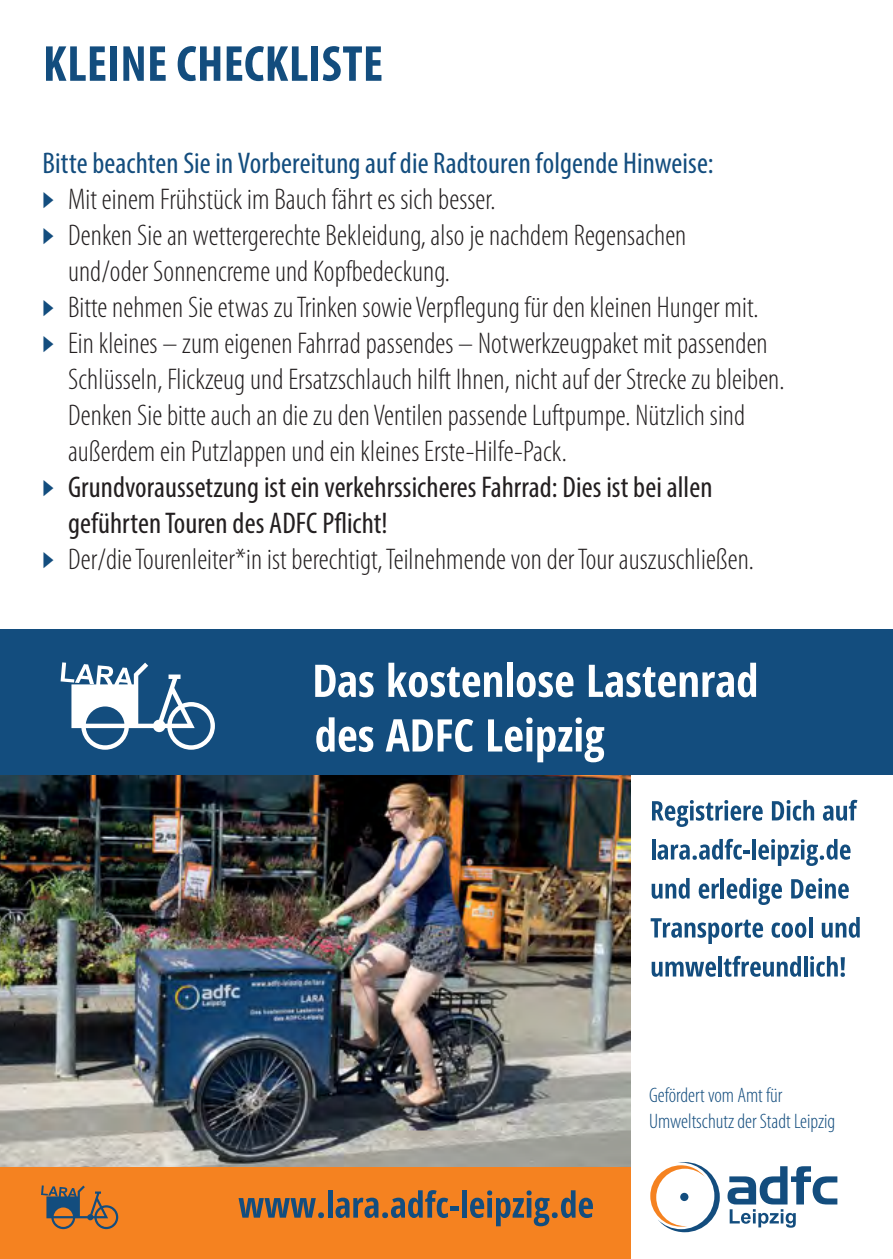
<style>
.page{position:relative;width:893px;height:1259px;background:#fff}
.page>*{position:absolute;margin:0;border:0;box-sizing:border-box;transform-origin:0 0}
.t1{font:700 condensed 51px "Myriad Pro";letter-spacing:.01em;color:#134d7e}
.t2{font:300 condensed 30px/36px "Myriad Pro";letter-spacing:.005em;color:#231f20}
.t3{font:condensed 30px/36px "Myriad Pro";letter-spacing:.005em;color:#231f20}
.t4{font:condensed 30px "Myriad Pro";letter-spacing:.005em;color:#134d7e}
.t5{font:300 condensed 21px/25.2px "Myriad Pro";color:#134d7e}
</style>
<div class="page">
<img style="left:0;top:774px;width:630px;height:393px">
<div style="left:0;top:629px;width:893px;height:145px;background:#134d7e"></div>
<svg style="left:388px;top:662px;width:114px;height:35px"></svg>
<div style="left:507px;top:662px;width:6px;height:35px;background:#fff"></div>
<svg style="left:517px;top:672px;width:56px;height:25px"></svg>
<svg style="left:589px;top:662px;width:167px;height:35px"></svg>
<svg style="left:316px;top:717px;width:57px;height:35px"></svg>
<svg style="left:315px;top:665px;width:59px;height:32px"></svg>
<svg style="left:386px;top:719px;width:87px;height:33px"></svg>
<svg style="left:488px;top:717px;width:116px;height:45px"></svg>
<svg style="left:652px;top:800px;width:111px;height:27px"></svg>
<svg style="left:772px;top:800px;width:42px;height:20px"></svg>
<svg style="left:823px;top:800px;width:34px;height:20px"></svg>
<hr style="left:652px;top:839px;width:3px;height:20px;background:#134d7e">
<svg style="left:657px;top:839px;width:93px;height:21px"></svg>
<hr style="left:752px;top:839px;width:4px;height:20px;background:#134d7e">
<svg style="left:758px;top:839px;width:92px;height:27px"></svg>
<svg style="left:652px;top:878px;width:38px;height:20px"></svg>
<svg style="left:699px;top:883px;width:20px;height:15px"></svg>
<hr style="left:721px;top:878px;width:3px;height:20px;background:#134d7e">
<svg style="left:727px;top:878px;width:55px;height:27px"></svg>
<svg style="left:791px;top:878px;width:58px;height:20px"></svg>
<svg style="left:651px;top:918px;width:112px;height:26px"></svg>
<svg style="left:771px;top:922px;width:35px;height:15px"></svg>
<hr style="left:809px;top:917px;width:3px;height:20px;background:#134d7e">
<svg style="left:822px;top:917px;width:38px;height:20px"></svg>
<svg style="left:652px;top:961px;width:64px;height:15px"></svg>
<hr style="left:718px;top:956px;width:4px;height:20px;background:#134d7e">
<svg style="left:724px;top:956px;width:77px;height:20px"></svg>
<hr style="left:804px;top:956px;width:3px;height:20px;background:#134d7e">
<svg style="left:810px;top:956px;width:35px;height:21px"></svg>
<svg style="left:61px;top:662px;width:154px;height:87px"></svg>
<div style="left:0;top:1167px;width:630px;height:92px;background:#f58220"></div>
<svg style="left:727px;top:1166px;width:110px;height:61px"></svg>
<svg style="left:650px;top:1162px;width:70px;height:70px"></svg>
<svg style="left:239px;top:1198px;width:85px;height:20px"></svg>
<div style="left:328px;top:1190px;width:5px;height:27px;background:#134d7e"></div>
<svg style="left:335px;top:1190px;width:124px;height:28px"></svg>
<div style="left:462px;top:1190px;width:5px;height:27px;background:#134d7e"></div>
<svg style="left:470px;top:1190px;width:123px;height:36px"></svg>
<svg style="left:41px;top:1185px;width:77px;height:44px"></svg>
<h1 class="t1" style="left:43px;top:32px;width:341px">KLEINE CHECKLISTE</h1>
<p class="t4" style="left:43px;top:145px;width:672px">Bitte beachten Sie in Vorbereitung auf die Radtouren folgende Hinweise:</p>
<p class="t2" style="left:68px;top:182px;width:718px">Mit einem Frühstück im Bauch fährt es sich besser.<br>Denken Sie an wettergerechte Bekleidung, also je nachdem Regensachen<br>und/oder Sonnencreme und Kopfbedeckung.<br>Bitte nehmen Sie etwas zu Trinken sowie Verpflegung für den kleinen Hunger mit.<br>Ein kleines – zum eigenen Fahrrad passendes – Notwerkzeugpaket mit passenden Schlüsseln, Flickzeug und Ersatzschlauch hilft Ihnen, nicht auf der Strecke zu bleiben.<br>Denken Sie bitte auch an die zu den Ventilen passende Luftpumpe. Nützlich sind außerdem ein Putzlappen und ein kleines Erste-Hilfe-Pack.</p>
<p class="t3" style="left:68px;top:469px;width:646px">Grundvoraussetzung ist ein verkehrssicheres Fahrrad: Dies ist bei allen geführten Touren des ADFC Pflicht!</p>
<p class="t2" style="left:68px;top:542px;width:687px">Der/die Tourenleiter*in ist berechtigt, Teilnehmende von der Tour auszuschließen.</p>
<p class="t5" style="left:649px;top:1083px;width:188px">Gefördert vom Amt für<br>Umweltschutz der Stadt Leipzig</p>
</div>
